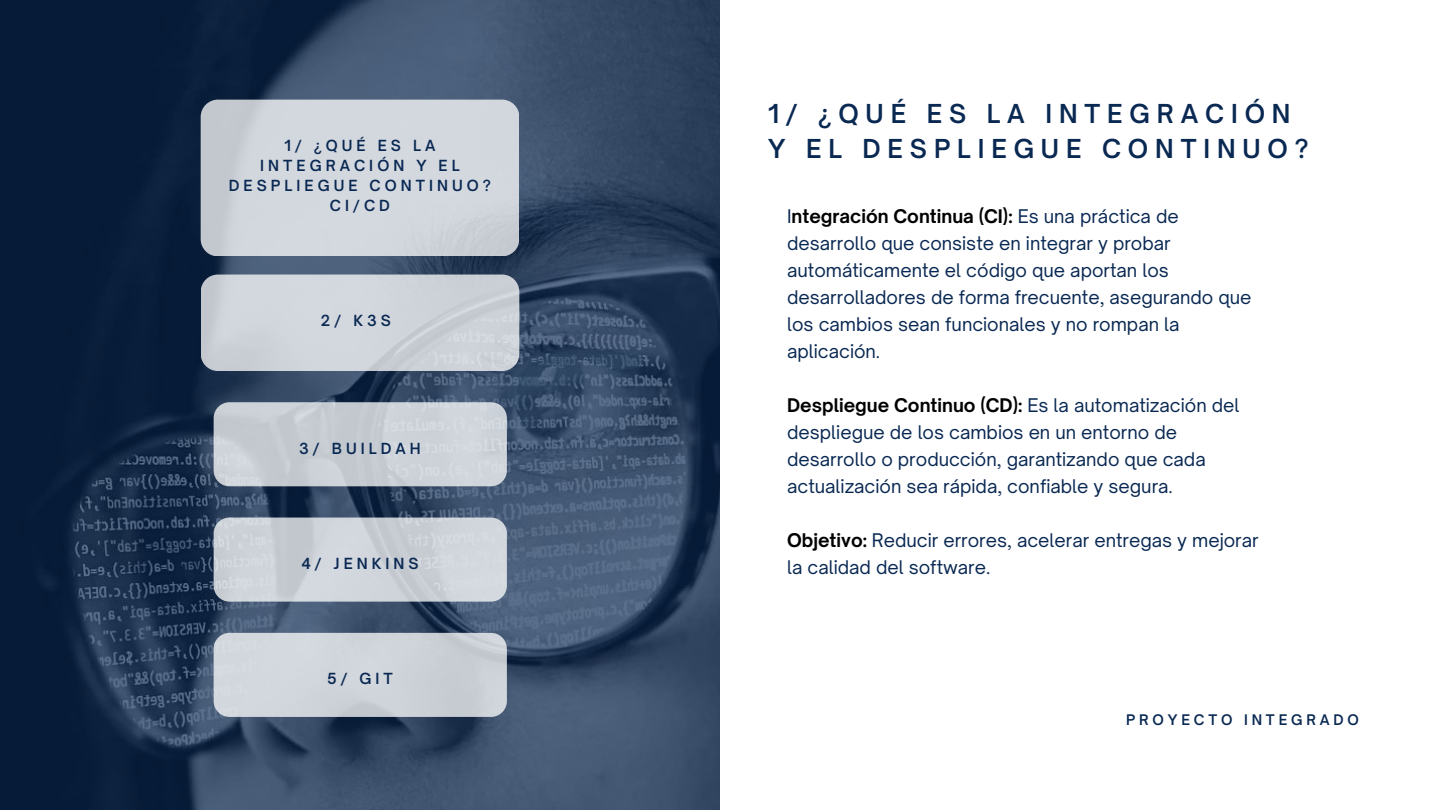
<style>
.page{position:relative;width:1440px;height:810px;background:#fff}
.page>*{position:absolute;margin:0;border:0;box-sizing:border-box;transform-origin:0 0}
.t1{font:600 25px/34.5px "Open Sauce One";letter-spacing:.275em;color:#092852}
.t2{font:18px/27px "Open Sauce One";color:#092852}
.t3{font:600 14.7px/20.1px "Open Sauce One";letter-spacing:.275em;color:#092852;text-align:center}
.t4{font:600 14px "Open Sauce One";letter-spacing:.275em;color:#092852}
.s1{font-weight:700;color:#000}
</style>
<div class="page">
<svg style="left:0;top:0;width:720px;height:810px;background:#263b56"></svg>
<div style="left:201px;top:100px;width:318px;height:156px;background:linear-gradient(to right,#cdd2d9,#d4d9df);border-radius:17px"></div>
<div style="left:201px;top:275px;width:318px;height:96px;background:#d0d5db;border-radius:17px"></div>
<div style="left:214px;top:402px;width:293px;height:84px;background:#ccd1d8;border-radius:16px"></div>
<div style="left:214px;top:518px;width:293px;height:84px;background:linear-gradient(to right,#cbd0d7,#d0d5dc);border-radius:16px"></div>
<div style="left:214px;top:633px;width:293px;height:84px;background:#d0d5db;border-radius:16px"></div>
<p class="t3" style="left:229px;top:135px;width:264px">1/ ¿QUÉ ES LA<br>INTEGRACIÓN Y EL<br>DESPLIEGUE CONTINUO?<br>CI/CD</p>
<p class="t3" style="left:321px;top:310px;width:72px">2/ K3S</p>
<p class="t3" style="left:299px;top:438px;width:123px">3/ BUILDAH</p>
<h1 class="t1" style="left:768px;top:96px;width:542px">1/ ¿QUÉ ES LA INTEGRACIÓN<br>Y EL DESPLIEGUE CONTINUO?</h1>
<p class="t2" style="left:787px;top:202px;width:466px">I<span class="s1">ntegración Continua (CI):</span> Es una práctica de desarrollo que consiste en integrar y probar automáticamente el código que aportan los desarrolladores de forma frecuente, asegurando que los cambios sean funcionales y no rompan la aplicación.</p>
<p class="t2" style="left:787px;top:391px;width:454px"><span class="s1">Despliegue Continuo (CD):</span> Es la automatización del despliegue de los cambios en un entorno de desarrollo o producción, garantizando que cada actualización sea rápida, confiable y segura.</p>
<p class="t2" style="left:787px;top:526px;width:473px"><span class="s1">Objetivo:</span> Reducir errores, acelerar entregas y mejorar</p>
<p class="t3" style="left:301px;top:553px;width:119px">4/ JENKINS</p>
<p class="t2" style="left:787px;top:553px;width:205px">la calidad del software.</p>
<p class="t3" style="left:327px;top:668px;width:67px">5/ GIT</p>
<p class="t4" style="left:1126px;top:711px;width:234px">PROYECTO INTEGRADO</p>
</div>
